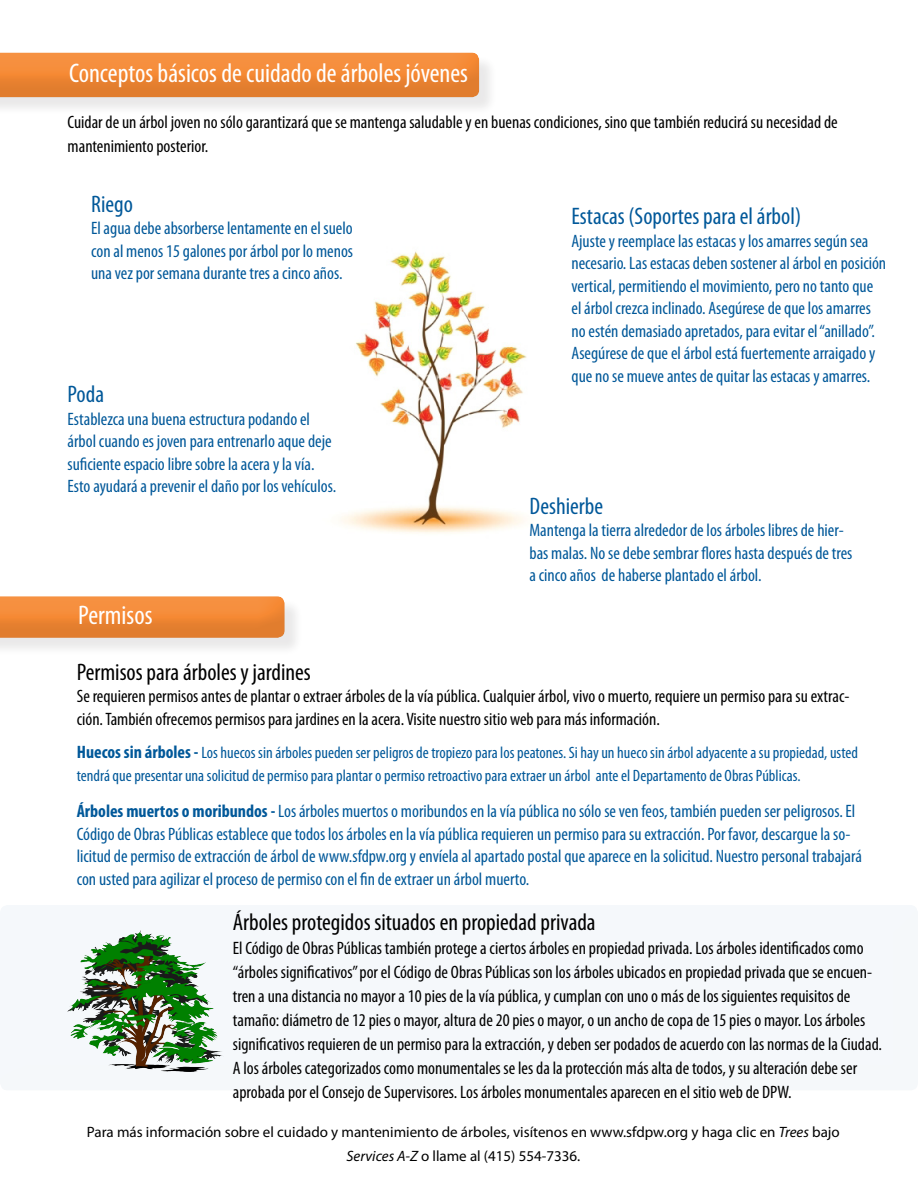
<style>
.page{position:relative;width:918px;height:1188px;background:#fff}
.page>*{position:absolute;margin:0;border:0;box-sizing:border-box;transform-origin:0 0}
.t1{font:condensed 27px "Myriad Pro";color:#fff}
.t2{font:condensed 24px "Myriad Pro";color:#000}
.t3{font:condensed 24px "Myriad Pro";color:#005899}
.t4{font:condensed 18px/22.5px "Myriad Pro";color:#005899}
.t5{font:condensed 18px/24px "Myriad Pro";color:#000}
.t6{font:condensed 16.5px/22.5px "Myriad Pro";color:#005899}
.t7{font:15px/24px "Myriad Pro";color:#000;text-align:center}
.s1{font-weight:700;font-size:18px}
.s2{font-weight:700}
.s3{font-style:italic}
</style>
<div class="page">
<img style="left:340px;top:251px;width:187px;height:283px">
<div style="left:0;top:55px;width:498px;height:61px;background:#f3f3f3"></div>
<div style="left:0;top:46px;width:480px;height:40px;background:#fff;opacity:.1"></div>
<div style="left:0;top:54px;width:480px;height:45px;background:#231f20;opacity:.1"></div>
<div style="left:0;top:598px;width:303px;height:59px;background:#f4f4f4"></div>
<div style="left:0;top:596px;width:285px;height:30px;background:#f9be8f"></div>
<div style="left:0;top:597px;width:285px;height:43px;background:#231f20;opacity:.1"></div>
<div style="left:0;top:906px;width:918px;height:187px;background:#f5f8fb"></div>
<img style="left:68px;top:931px;width:154px;height:141px">
<p class="t1" style="left:69px;top:56px;width:401px">Conceptos básicos de cuidado de árboles jóvenes</p>
<p class="t5" style="left:68px;top:109px;width:772px">Cuidar de un árbol joven no sólo garantizará que se mantenga saludable y en buenas condiciones, sino que también reducirá su necesidad de mantenimiento posterior.</p>
<p class="t3" style="left:91px;top:189px;width:43px">Riego</p>
<p class="t4" style="left:91px;top:217px;width:263px;text-align:justify">El agua debe absorberse lentamente en el suelo con al menos 15 galones por árbol por lo menos una vez por semana durante tres a cinco años.</p>
<p class="t3" style="left:68px;top:380px;width:38px">Poda</p>
<p class="t4" style="left:68px;top:407px;width:270px">Establezca una buena estructura podando el árbol cuando es joven para entrenarlo aque deje suficiente espacio libre sobre la acera y la vía.<br>Esto ayudará a prevenir el daño por los vehículos.</p>
<p class="t3" style="left:572px;top:202px;width:231px">Estacas (Soportes para el árbol)</p>
<p class="t4" style="left:572px;top:229px;width:316px">Ajuste y reemplace las estacas y los amarres según sea necesario. Las estacas deben sostener al árbol en posición vertical, permitiendo el movimiento, pero no tanto que el árbol crezca inclinado. Asegúrese de que los amarres no estén demasiado apretados, para evitar el “anillado”.<br>Asegúrese de que el árbol está fuertemente arraigado y que no se mueve antes de quitar las estacas y amarres.</p>
<p class="t3" style="left:530px;top:492px;width:75px">Deshierbe</p>
<p class="t4" style="left:530px;top:519px;width:324px">Mantenga la tierra alrededor de los árboles libres de hier&shy;bas malas. No se debe sembrar flores hasta después de tres a cinco años de haberse plantado el árbol.</p>
<p class="t1" style="left:78px;top:599px;width:76px">Permisos</p>
<p class="t2" style="left:77px;top:657px;width:236px">Permisos para árboles y jardines</p>
<p class="t5" style="left:77px;top:685px;width:774px;line-height:22.5px">Se requieren permisos antes de plantar o extraer árboles de la vía pública. Cualquier árbol, vivo o muerto, requiere un permiso para su extrac&shy;ción. También ofrecemos permisos para jardines en la acera. Visite nuestro sitio web para más información.</p>
<p class="t6" style="left:77px;top:741px;width:783px"><span class="s1">Huecos sin árboles -</span> Los huecos sin árboles pueden ser peligros de tropiezo para los peatones. Si hay un hueco sin árbol adyacente a su propiedad, usted tendrá que presentar una solicitud de permiso para plantar o permiso retroactivo para extraer un árbol ante el Departamento de Obras Públicas.</p>
<p class="t4" style="left:77px;top:800px;width:787px"><span class="s2">Árboles muertos o moribundos -</span> Los árboles muertos o moribundos en la vía pública no sólo se ven feos, también pueden ser peligrosos. El Código de Obras Públicas establece que todos los árboles en la vía pública requieren un permiso para su extracción. Por favor, descargue la so&shy;licitud de permiso de extracción de árbol de www.sfdpw.org y envíela al apartado postal que aparece en la solicitud. Nuestro personal trabajará con usted para agilizar el proceso de permiso con el fin de extraer un árbol muerto.</p>
<p class="t2" style="left:233px;top:908px;width:364px">Árboles protegidos situados en propiedad privada</p>
<p class="t5" style="left:233px;top:936px;width:651px">El Código de Obras Públicas también protege a ciertos árboles en propiedad privada. Los árboles identificados como “árboles significativos” por el Código de Obras Públicas son los árboles ubicados en propiedad privada que se encuen&shy;tren a una distancia no mayor a 10 pies de la vía pública, y cumplan con uno o más de los siguientes requisitos de tamaño: diámetro de 12 pies o mayor, altura de 20 pies o mayor, o un ancho de copa de 15 pies o mayor. Los árboles significativos requieren de un permiso para la extracción, y deben ser podados de acuerdo con las normas de la Ciudad.<br>A los árboles categorizados como monumentales se les da la protección más alta de todos, y su alteración debe ser aprobada por el Consejo de Supervisores. Los árboles monumentales aparecen en el sitio web de DPW.</p>
<p class="t7" style="left:87px;top:1120px;width:754px">Para más información sobre el cuidado y mantenimiento de árboles, visítenos en www.sfdpw.org y haga clic en <span class="s3">Trees</span> bajo<br><span class="s3">Services A-Z</span> o llame al (415) 554-7336.</p>
</div>
